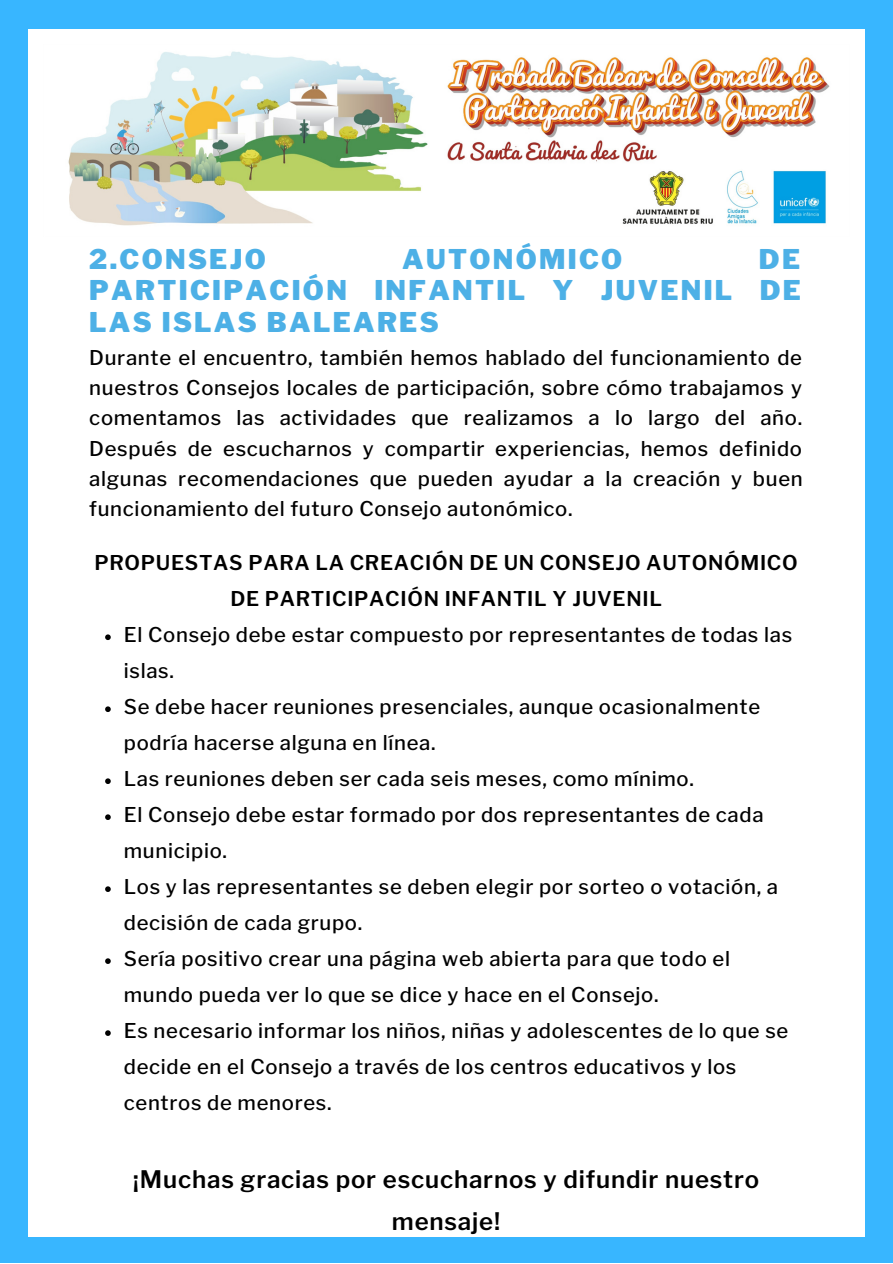
<style>
.page{position:relative;width:893px;height:1264px;background:#fff}
.page>*{position:absolute;margin:0;border:0;box-sizing:border-box;transform-origin:0 0}
.t1{font:900 27px/31.5px "Libre Franklin";letter-spacing:.085em;color:#4db0e6;text-align:justify}
.t2{font:600 24px/42.8px "Libre Franklin";letter-spacing:.035em;color:#000;text-align:center}
.t3{font:500 20.25px/36px "Libre Franklin";letter-spacing:.035em;color:#000}
.t4{font:600 20.25px/36px "Libre Franklin";letter-spacing:.035em;color:#000;text-align:center}
</style>
<div class="page">
<div style="left:0;top:0;width:892px;height:1262px;background:#38b6ff"></div>
<div style="left:29px;top:29px;width:835px;height:1207px;background:#fff"></div>
<img style="left:68px;top:51px;width:762px;height:175px">
<svg style="left:105px;top:634px;width:6px;height:6px"></svg>
<svg style="left:105px;top:706px;width:6px;height:6px"></svg>
<svg style="left:105px;top:778px;width:6px;height:6px"></svg>
<svg style="left:105px;top:814px;width:6px;height:6px"></svg>
<svg style="left:105px;top:886px;width:6px;height:6px"></svg>
<svg style="left:105px;top:958px;width:6px;height:5px"></svg>
<svg style="left:105px;top:1030px;width:6px;height:5px"></svg>
<h1 class="t1" style="left:89px;top:243px;width:178px">2.CONSEJO</h1>
<h1 class="t1" style="left:402px;top:243px;width:221px">AUTONÓMICO</h1>
<h1 class="t1" style="left:89px;top:243px;width:713px;text-indent:669px">DE PARTICIPACIÓN INFANTIL Y JUVENIL DE LAS ISLAS BALEARES</h1>
<p class="t3" style="left:89px;top:342px;width:715px;line-height:30.3px;text-align:justify">Durante el encuentro, también hemos hablado del funcionamiento de nuestros Consejos locales de participación, sobre cómo trabajamos y comentamos las actividades que realizamos a lo largo del año.<br>Después de escucharnos y compartir experiencias, hemos definido algunas recomendaciones que pueden ayudar a la creación y buen funcionamiento del futuro Consejo autonómico.</p>
<p class="t4" style="left:94px;top:545px;width:705px">PROPUESTAS PARA LA CREACIÓN DE UN CONSEJO AUTONÓMICO<br>DE PARTICIPACIÓN INFANTIL Y JUVENIL</p>
<p class="t3" style="left:124px;top:617px;width:670px">El Consejo debe estar compuesto por representantes de todas las islas.<br>Se debe hacer reuniones presenciales, aunque ocasionalmente podría hacerse alguna en línea.<br>Las reuniones deben ser cada seis meses, como mínimo.<br>El Consejo debe estar formado por dos representantes de cada municipio.<br>Los y las representantes se deben elegir por sorteo o votación, a decisión de cada grupo.<br>Sería positivo crear una página web abierta para que todo el mundo pueda ver lo que se dice y hace en el Consejo.<br>Es necesario informar los niños, niñas y adolescentes de lo que se decide en el Consejo a través de los centros educativos y los centros de menores.</p>
<p class="t2" style="left:133px;top:1157px;width:627px">¡Muchas gracias por escucharnos y difundir nuestro mensaje!</p>
</div>
